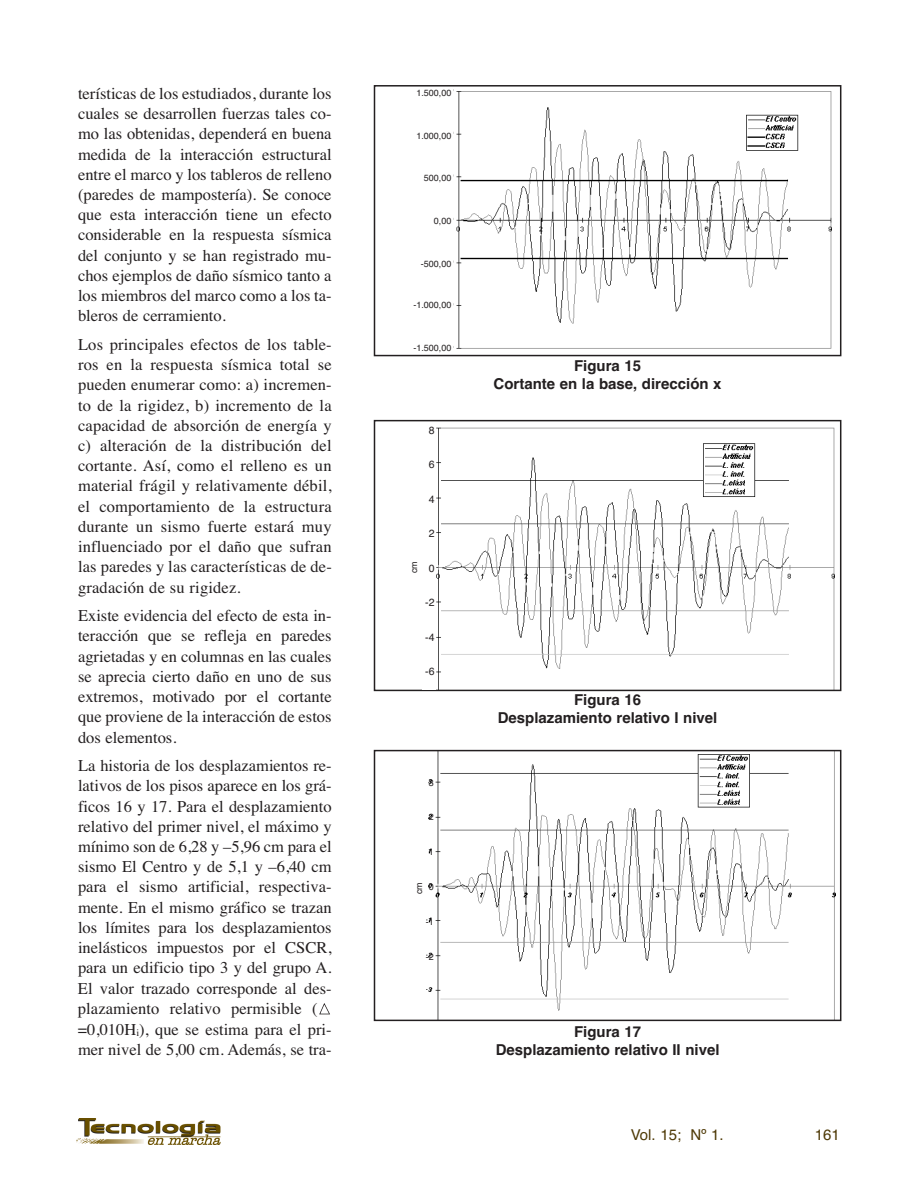
<style>
.page{position:relative;width:918px;height:1188px;background:#fff}
.page>*{position:absolute;margin:0;border:0;box-sizing:border-box;transform-origin:0 0}
.t1{font:16.5px/20.2px "Times";color:#231f20;text-align:justify}
.t2{font:700 15px/18px "Helvetica";color:#231f20;text-align:center}
.t3{font:15px "Helvetica";color:#4f3a07}
.t4{font:10.5px "Helvetica";color:#231f20}
.t5{font:9px "Helvetica";color:#231f20}
</style>
<div class="page">
<svg style="left:319px;top:1003px;width:11px;height:11px"></svg>
<img style="left:77px;top:1118px;width:143px;height:27px">
<img style="left:453px;top:89px;width:378px;height:260px">
<div style="left:374px;top:85px;width:467px;height:271px;border:2px solid #231f20"></div>
<img style="left:436px;top:427px;width:399px;height:261px">
<div style="left:374px;top:420px;width:467px;height:271px;border:2px solid #231f20"></div>
<img style="left:426px;top:753px;width:409px;height:265px">
<div style="left:374px;top:750px;width:467px;height:271px;border:2px solid #231f20"></div>
<div style="left:403px;top:88px;width:50px;height:266px;background:#fff"></div>
<div style="left:422px;top:424px;width:14px;height:265px;background:#fff"></div>
<div style="left:414px;top:879px;width:13px;height:17px;background:#fff"></div>
<p class="t1" style="left:78px;top:83px;width:255px">terísticas de los estudiados, durante los cuales se desarrollen fuerzas tales co&shy;mo las obtenidas, dependerá en buena medida de la interacción estructural entre el marco y los tableros de relleno (paredes de mampostería). Se conoce que esta interacción tiene un efecto considerable en la respuesta sísmica del conjunto y se han registrado mu&shy;chos ejemplos de daño sísmico tanto a los miembros del marco como a los ta&shy;bleros de cerramiento.</p>
<p class="t1" style="left:78px;top:334px;width:255px">Los principales efectos de los table&shy;ros en la respuesta sísmica total se pueden enumerar como: a) incremen&shy;to de la rigidez, b) incremento de la capacidad de absorción de energía y c) alteración de la distribución del cortante. Así, como el relleno es un material frágil y relativamente débil, el comportamiento de la estructura durante un sismo fuerte estará muy influenciado por el daño que sufran las paredes y las características de de&shy;gradación de su rigidez.</p>
<p class="t1" style="left:78px;top:605px;width:255px">Existe evidencia del efecto de esta in&shy;teracción que se refleja en paredes agrietadas y en columnas en las cuales se aprecia cierto daño en uno de sus extremos, motivado por el cortante que proviene de la interacción de estos dos elementos.</p>
<p class="t1" style="left:78px;top:755px;width:255px;text-align:left">La historia de los desplazamientos re&shy;lativos de los pisos aparece en los grá&shy;ficos 16 y 17. Para el desplazamiento relativo del primer nivel, el máximo y mínimo son de 6,28 y –5,96 cm para el sismo El Centro y de 5,1 y –6,40 cm para el sismo artificial, respectiva&shy;mente. En el mismo gráfico se trazan los límites para los desplazamientos inelásticos impuestos por el CSCR, para un edificio tipo 3 y del grupo A.<br>El valor trazado corresponde al des&shy;plazamiento relativo permisible ( =0,010H<sub>i</sub>), que se estima para el pri&shy;mer nivel de 5,00 cm. Además, se tra-</p>
<p class="t5" style="left:416px;top:88px;width:37px">1.500,00</p>
<p class="t5" style="left:416px;top:130px;width:37px">1.000,00</p>
<p class="t5" style="left:424px;top:173px;width:29px">500,00</p>
<p class="t5" style="left:434px;top:216px;width:19px">0,00</p>
<p class="t5" style="left:421px;top:259px;width:32px">-500,00</p>
<p class="t5" style="left:413px;top:300px;width:40px">-1.000,00</p>
<p class="t5" style="left:413px;top:342px;width:40px">-1.500,00</p>
<p class="t5" style="left:409px;top:573px;width:13px;rotate:-90deg">cm</p>
<p class="t4" style="left:429px;top:424px;width:7px">8</p>
<p class="t4" style="left:429px;top:458px;width:7px">6</p>
<p class="t4" style="left:429px;top:493px;width:7px">4</p>
<p class="t4" style="left:429px;top:527px;width:7px">2</p>
<p class="t4" style="left:429px;top:562px;width:7px">0</p>
<p class="t4" style="left:425px;top:596px;width:11px">-2</p>
<p class="t4" style="left:425px;top:631px;width:11px">-4</p>
<p class="t4" style="left:425px;top:665px;width:11px">-6</p>
<p class="t5" style="left:429px;top:777px;width:7px">3</p>
<p class="t5" style="left:429px;top:812px;width:7px">2</p>
<p class="t5" style="left:429px;top:847px;width:7px">1</p>
<p class="t5" style="left:429px;top:882px;width:7px">0</p>
<p class="t5" style="left:426px;top:916px;width:10px">-1</p>
<p class="t5" style="left:426px;top:951px;width:10px">-2</p>
<p class="t5" style="left:414px;top:894px;width:13px;rotate:-90deg">cm</p>
<p class="t2" style="left:494px;top:357px;width:229px">Figura 15<br>Cortante en la base, dirección x</p>
<p class="t2" style="left:498px;top:691px;width:221px">Figura 16<br>Desplazamiento relativo I nivel</p>
<p class="t2" style="left:496px;top:1023px;width:225px">Figura 17<br>Desplazamiento relativo II nivel</p>
<p class="t3" style="left:631px;top:1126px;width:95px">Vol. 15; Nº 1.</p>
<p class="t3" style="left:815px;top:1126px;width:27px">161</p>
</div>
